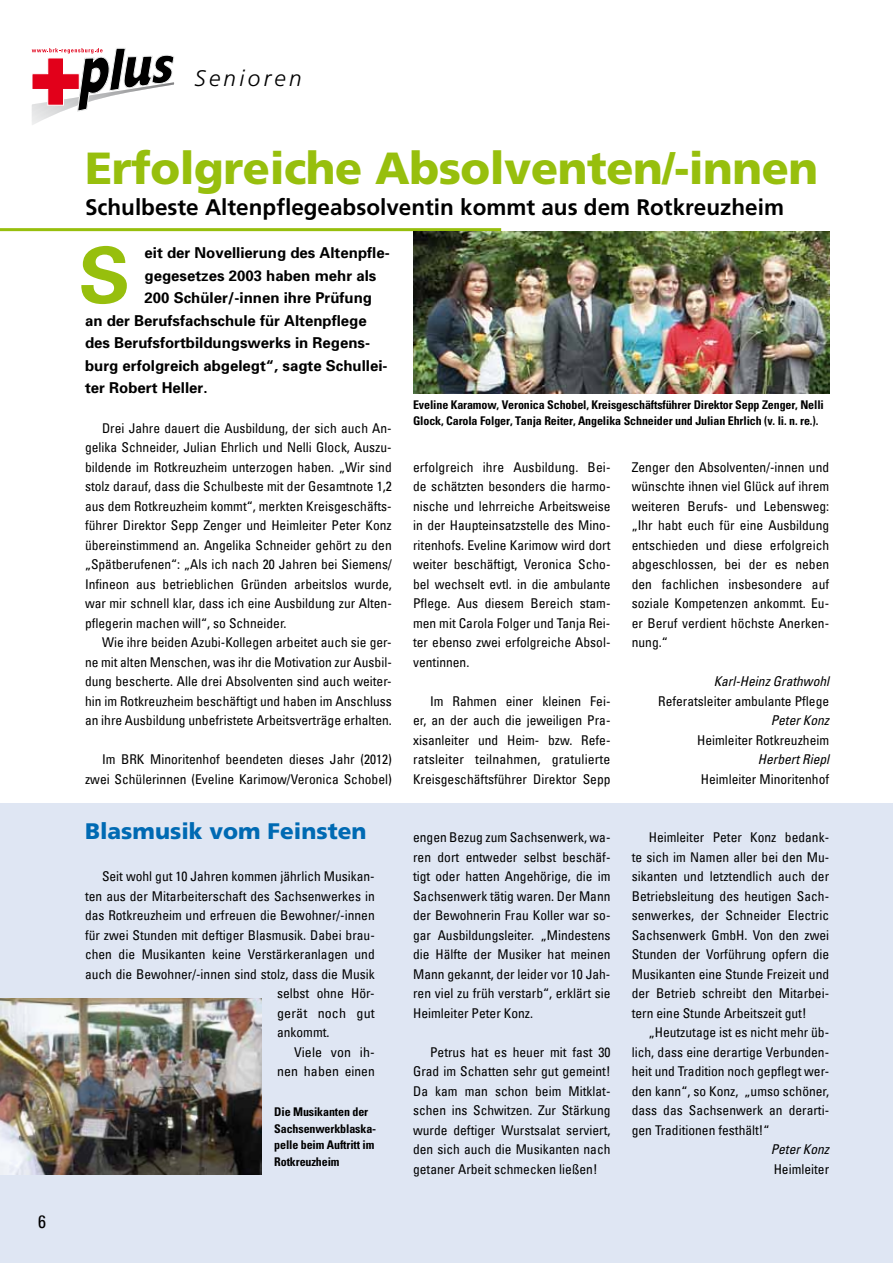
<style>
.page{position:relative;width:893px;height:1263px;background:#fff}
.page>*{position:absolute;margin:0;border:0;box-sizing:border-box;transform-origin:0 0}
.t1{font:700 77.4px "Univers";color:#97bf0d}
.t2{font:900 45px "Frutiger";letter-spacing:-.01em;color:#97bf0d}
.t3{font:700 22.5px "Frutiger";color:#000}
.t4{font:900 22.5px "Frutiger";color:#006ab3}
.t5{font:italic 300 22.5px "Frutiger";letter-spacing:.15em;color:#000}
.t6{font:condensed 18px "Univers LT";color:#000}
.t7{font:700 15px "Univers";color:#000}
.t8{font:condensed 13.5px/19.5px "Univers LT";color:#000;text-align:justify}
.t9{font:condensed 13.5px "Univers";color:#000}
.t10{font:italic condensed 13.5px "Univers";color:#000}
.t11{font:condensed 13.5px "Univers LT";color:#000;scale:1.04 1}
.t12{font:700 condensed 12px/16.5px "Univers";letter-spacing:-.01em;color:#000}
</style>
<div class="page">
<hr style="left:0;top:228px;width:501px;height:3px;background:#97bf0d">
<div style="left:0;top:803px;width:893px;height:460px;background:#dfe6f3"></div>
<img style="left:0;top:999px;width:261px;height:176px">
<img style="left:413px;top:231px;width:416px;height:163px">
<svg style="left:32px;top:48px;width:143px;height:77px"></svg>
<h3 class="t6" style="left:38px;top:1210px;width:9px">6</h3>
<h3 class="t5" style="left:194px;top:66px;width:109px">Senioren</h3>
<h2 class="t2" style="left:85px;top:141px;width:735px">Erfolgreiche Absolventen/-innen</h2>
<h3 class="t3" style="left:85px;top:194px;width:700px">Schulbeste Altenpflegeabsolventin kommt aus dem Rotkreuzheim</h3>
<h1 class="t1" style="left:79px;top:226px;width:53px">S</h1>
<p class="t7" style="left:145px;top:243px;width:247px">eit der Novellierung des Altenpfle-</p>
<p class="t7" style="left:145px;top:266px;width:233px">gegesetzes 2003 haben mehr als</p>
<p class="t7" style="left:145px;top:288px;width:229px">200 Schüler/-innen ihre Prüfung</p>
<p class="t7" style="left:85px;top:311px;width:283px">an der Berufsfachschule für Altenpflege</p>
<p class="t7" style="left:85px;top:333px;width:287px">des Berufsfortbildungswerks in Regens-</p>
<p class="t7" style="left:85px;top:356px;width:304px">burg erfolgreich abgelegt“, sagte Schullei-</p>
<p class="t7" style="left:85px;top:378px;width:124px">ter Robert Heller.</p>
<p class="t8" style="left:85px;top:418px;width:308px;text-indent:17px">Drei Jahre dauert die Ausbildung, der sich auch An&shy;gelika Schneider, Julian Ehrlich und Nelli Glock, Auszu&shy;bildende im Rotkreuzheim unterzogen haben. „Wir sind stolz darauf, dass die Schulbeste mit der Gesamtnote 1,2 aus dem Rotkreuzheim kommt“, merkten Kreisgeschäfts&shy;führer Direktor Sepp Zenger und Heimleiter Peter Konz übereinstimmend an. Angelika Schneider gehört zu den „Spätberufenen“: „Als ich nach 20 Jahren bei Siemens/ Infineon aus betrieblichen Gründen arbeitslos wurde, war mir schnell klar, dass ich eine Ausbildung zur Alten&shy;pflegerin machen will“, so Schneider.</p>
<p class="t8" style="left:85px;top:633px;width:308px;text-indent:17px">Wie ihre beiden Azubi-Kollegen arbeitet auch sie ger&shy;ne mit alten Menschen, was ihr die Motivation zur Ausbil&shy;dung bescherte. Alle drei Absolventen sind auch weiter&shy;hin im Rotkreuzheim beschäftigt und haben im Anschluss an ihre Ausbildung unbefristete Arbeitsverträge erhalten.</p>
<p class="t8" style="left:85px;top:749px;width:308px;text-align:right">Im BRK Minoritenhof beendeten dieses Jahr (2012) zwei Schülerinnen (Eveline Karimow/Veronica Schobel)</p>
<h3 class="t4" style="left:85px;top:818px;width:283px">Blasmusik vom Feinsten</h3>
<p class="t8" style="left:102px;top:867px;width:274px">Seit wohl gut 10 Jahren kommen jährlich Musikan-</p>
<p class="t8" style="left:85px;top:886px;width:291px">ten aus der Mitarbeiterschaft des Sachsenwerkes in</p>
<p class="t8" style="left:85px;top:906px;width:291px">das Rotkreuzheim und erfreuen die Bewohner/-innen</p>
<p class="t8" style="left:85px;top:925px;width:291px">für zwei Stunden mit deftiger Blasmusik. Dabei brau-</p>
<p class="t8" style="left:85px;top:945px;width:291px">chen die Musikanten keine Verstärkeranlagen und</p>
<p class="t8" style="left:85px;top:964px;width:291px">auch die Bewohner/-innen sind stolz, dass die Musik</p>
<p class="t8" style="left:277px;top:984px;width:99px">selbst ohne Hör-</p>
<p class="t11" style="left:277px;top:1004px;width:95px">gerät noch gut</p>
<p class="t8" style="left:277px;top:1023px;width:54px">ankommt.</p>
<p class="t8" style="left:294px;top:1042px;width:82px">Viele von ih-</p>
<p class="t8" style="left:277px;top:1062px;width:99px">nen haben einen</p>
<p class="t12" style="left:274px;top:1103px;width:103px">Die Musikanten der<br>Sachsenwerkblaska&shy;pelle beim Auftritt im<br>Rotkreuzheim</p>
<p class="t12" style="left:413px;top:396px;width:412px">Eveline Karamow, Veronica Schobel, Kreisgeschäftsführer Direktor Sepp Zenger, Nelli<br>Glock, Carola Folger, Tanja Reiter, Angelika Schneider und Julian Ehrlich (v. li. n. re.).</p>
<p class="t8" style="left:413px;top:457px;width:199px">erfolgreich ihre Ausbildung. Bei&shy;de schätzten besonders die harmo&shy;nische und lehrreiche Arbeitsweise in der Haupteinsatzstelle des Mino&shy;ritenhofs. Eveline Karimow wird dort weiter beschäftigt, Veronica Scho&shy;bel wechselt evtl. in die ambulante Pflege. Aus diesem Bereich stam&shy;men mit Carola Folger und Tanja Rei&shy;ter ebenso zwei erfolgreiche Absol&shy;ventinnen.</p>
<p class="t8" style="left:413px;top:691px;width:199px;text-indent:17px">Im Rahmen einer kleinen Fei&shy;er, an der auch die jeweiligen Pra&shy;xisanleiter und Heim- bzw. Refe&shy;ratsleiter teilnahmen, gratulierte Kreisgeschäftsführer Direktor Sepp</p>
<p class="t8" style="left:413px;top:828px;width:199px">engen Bezug zum Sachsenwerk, wa&shy;ren dort entweder selbst beschäf&shy;tigt oder hatten Angehörige, die im Sachsenwerk tätig waren. Der Mann der Bewohnerin Frau Koller war so&shy;gar Ausbildungsleiter. „Mindestens die Hälfte der Musiker hat meinen Mann gekannt, der leider vor 10 Jah&shy;ren viel zu früh verstarb“, erklärt sie Heimleiter Peter Konz.</p>
<p class="t8" style="left:413px;top:1042px;width:199px;text-indent:17px">Petrus hat es heuer mit fast 30<br>Grad im Schatten sehr gut gemeint!<br>Da kam man schon beim Mitklat&shy;schen ins Schwitzen. Zur Stärkung wurde deftiger Wurstsalat serviert, den sich auch die Musikanten nach getaner Arbeit schmecken ließen!</p>
<p class="t8" style="left:632px;top:457px;width:199px">Zenger den Absolventen/-innen und wünschte ihnen viel Glück auf ihrem weiteren Berufs- und Lebensweg: „Ihr habt euch für eine Ausbildung entschieden und diese erfolgreich abgeschlossen, bei der es neben den fachlichen insbesondere auf soziale Kompetenzen ankommt. Eu&shy;er Beruf verdient höchste Anerken&shy;nung.“</p>
<p class="t10" style="left:714px;top:673px;width:117px">Karl-Heinz Grathwohl</p>
<p class="t9" style="left:658px;top:692px;width:172px">Referatsleiter ambulante Pflege</p>
<p class="t10" style="left:771px;top:712px;width:60px">Peter Konz</p>
<p class="t9" style="left:697px;top:731px;width:133px">Heimleiter Rotkreuzheim</p>
<p class="t10" style="left:758px;top:751px;width:73px">Herbert Riepl</p>
<p class="t9" style="left:701px;top:770px;width:130px">Heimleiter Minoritenhof</p>
<p class="t8" style="left:632px;top:827px;width:199px;text-indent:17px">Heimleiter Peter Konz bedank&shy;te sich im Namen aller bei den Mu&shy;sikanten und letztendlich auch der Betriebsleitung des heutigen Sach&shy;senwerkes, der Schneider Electric Sachsenwerk GmbH. Von den zwei Stunden der Vorführung opfern die Musikanten eine Stunde Freizeit und der Betrieb schreibt den Mitarbei&shy;tern eine Stunde Arbeitszeit gut!</p>
<p class="t8" style="left:632px;top:1022px;width:199px;text-indent:17px">„Heutzutage ist es nicht mehr üb&shy;lich, dass eine derartige Verbunden&shy;heit und Tradition noch gepflegt wer&shy;den kann“, so Konz, „umso schöner, dass das Sachsenwerk an derarti&shy;gen Traditionen festhält!“</p>
<p class="t10" style="left:771px;top:1141px;width:60px">Peter Konz</p>
<p class="t9" style="left:774px;top:1160px;width:57px">Heimleiter</p>
</div>
